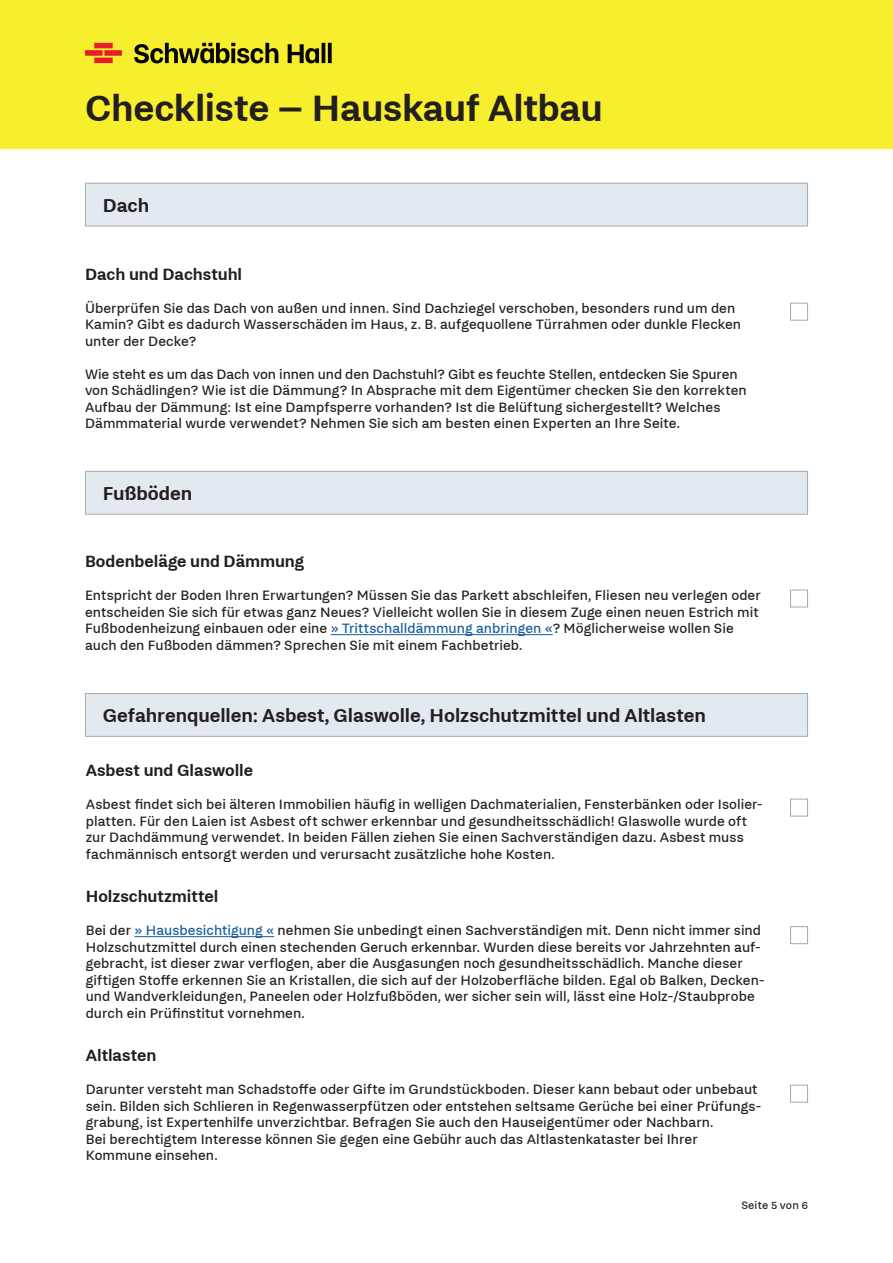
<style>
.page{position:relative;width:893px;height:1263px;background:#fff}
.page>*{position:absolute;margin:0;border:0;box-sizing:border-box;transform-origin:0 0}
.t1{font:700 40.5px "Fuchs";letter-spacing:-.01em;color:#231f20}
.t2{font:700 20.7px "Fuchs";letter-spacing:-.005em;color:#231f20}
.t3{font:700 18px "Fuchs";letter-spacing:-.005em;color:#231f20}
.t4{font:15px/16.5px "Fuchs";color:#231f20}
.t5{font:12px "Fuchs";letter-spacing:.01em;color:#231f20}
.s1{color:#175d9e}
</style>
<div class="page">
<div style="left:0;top:0;width:893px;height:149px;background:#f7ee2d"></div>
<svg style="left:134px;top:43px;width:144px;height:20px"></svg>
<svg style="left:288px;top:43px;width:44px;height:20px"></svg>
<svg style="left:85px;top:43px;width:37px;height:20px"></svg>
<div style="left:85px;top:183px;width:722px;height:43px;background:#e3eaef"></div>
<div style="left:85px;top:183px;width:723px;height:43px;border:1px solid #a1acb2"></div>
<div style="left:790px;top:303px;width:18px;height:18px;border:1px solid #a1acb2"></div>
<div style="left:85px;top:471px;width:722px;height:43px;background:#e3eaef"></div>
<div style="left:85px;top:471px;width:723px;height:43px;border:1px solid #a1acb2"></div>
<hr style="left:331px;top:634px;width:222px;height:1px;background:#175d9e">
<div style="left:790px;top:590px;width:18px;height:17px;border:1px solid #a1acb2"></div>
<div style="left:85px;top:693px;width:722px;height:43px;background:#e3eaef"></div>
<div style="left:85px;top:693px;width:723px;height:44px;border:1px solid #a1acb2"></div>
<hr style="left:134px;top:936px;width:140px;height:1px;background:#175d9e">
<div style="left:790px;top:799px;width:18px;height:17px;border:1px solid #a1acb2"></div>
<div style="left:790px;top:926px;width:18px;height:18px;border:1px solid #a1acb2"></div>
<div style="left:790px;top:1085px;width:18px;height:17px;border:1px solid #a1acb2"></div>
<h1 class="t1" style="left:85px;top:85px;width:520px">Checkliste – Hauskauf Altbau</h1>
<h2 class="t2" style="left:103px;top:193px;width:48px">Dach</h2>
<p class="t3" style="left:85px;top:264px;width:159px">Dach und Dachstuhl</p>
<p class="t4" style="left:85px;top:300px;width:658px">Überprüfen Sie das Dach von außen und innen. Sind Dachziegel verschoben, besonders rund um den<br>Kamin? Gibt es dadurch Wasserschäden im Haus, z. B. aufgequollene Türrahmen oder dunkle Flecken unter der Decke?</p>
<p class="t4" style="left:85px;top:366px;width:663px">Wie steht es um das Dach von innen und den Dachstuhl? Gibt es feuchte Stellen, entdecken Sie Spuren von Schädlingen? Wie ist die Dämmung? In Absprache mit dem Eigentümer checken Sie den korrekten Aufbau der Dämmung: Ist eine Dampfsperre vorhanden? Ist die Belüftung sichergestellt? Welches Dämmmaterial wurde verwendet? Nehmen Sie sich am besten einen Experten an Ihre Seite.</p>
<h2 class="t2" style="left:103px;top:481px;width:91px">Fußböden</h2>
<p class="t3" style="left:85px;top:551px;width:221px">Bodenbeläge und Dämmung</p>
<p class="t4" style="left:85px;top:587px;width:677px">Entspricht der Boden Ihren Erwartungen? Müssen Sie das Parkett abschleifen, Fliesen neu verlegen oder entscheiden Sie sich für etwas ganz Neues? Vielleicht wollen Sie in diesem Zuge einen neuen Estrich mit Fußbodenheizung einbauen oder eine <span class="s1">» Trittschalldämmung anbringen «</span>? Möglicherweise wollen Sie auch den Fußboden dämmen? Sprechen Sie mit einem Fachbetrieb.</p>
<h2 class="t2" style="left:103px;top:703px;width:605px">Gefahrenquellen: Asbest, Glaswolle, Holzschutzmittel und Altlasten</h2>
<p class="t3" style="left:86px;top:760px;width:169px">Asbest und Glaswolle</p>
<p class="t4" style="left:86px;top:796px;width:679px">Asbest findet sich bei älteren Immobilien häufig in welligen Dachmaterialien, Fensterbänken oder Isolier&shy;platten. Für den Laien ist Asbest oft schwer erkennbar und gesundheitsschädlich! Glaswolle wurde oft zur Dachdämmung verwendet. In beiden Fällen ziehen Sie einen Sachverständigen dazu. Asbest muss fachmännisch entsorgt werden und verursacht zusätzliche hohe Kosten.</p>
<p class="t3" style="left:86px;top:886px;width:134px">Holzschutzmittel</p>
<p class="t4" style="left:86px;top:922px;width:681px">Bei der <span class="s1">» Hausbesichtigung «</span> nehmen Sie unbedingt einen Sachverständigen mit. Denn nicht immer sind Holzschutzmittel durch einen stechenden Geruch erkennbar. Wurden diese bereits vor Jahrzehnten auf&shy;gebracht, ist dieser zwar verflogen, aber die Ausgasungen noch gesundheitsschädlich. Manche dieser giftigen Stoffe erkennen Sie an Kristallen, die sich auf der Holzoberfläche bilden. Egal ob Balken, Decken&shy;und Wandverkleidungen, Paneelen oder Holzfußböden, wer sicher sein will, lässt eine Holz-/Staubprobe durch ein Prüfinstitut vornehmen.</p>
<p class="t3" style="left:86px;top:1045px;width:72px">Altlasten</p>
<p class="t4" style="left:86px;top:1081px;width:677px">Darunter versteht man Schadstoffe oder Gifte im Grundstückboden. Dieser kann bebaut oder unbebaut sein. Bilden sich Schlieren in Regenwasserpfützen oder entstehen seltsame Gerüche bei einer Prüfungs&shy;grabung, ist Expertenhilfe unverzichtbar. Befragen Sie auch den Hauseigentümer oder Nachbarn.<br>Bei berechtigtem Interesse können Sie gegen eine Gebühr auch das Altlastenkataster bei Ihrer Kommune einsehen.</p>
<p class="t5" style="left:741px;top:1198px;width:68px">Seite 5 von 6</p>
</div>
